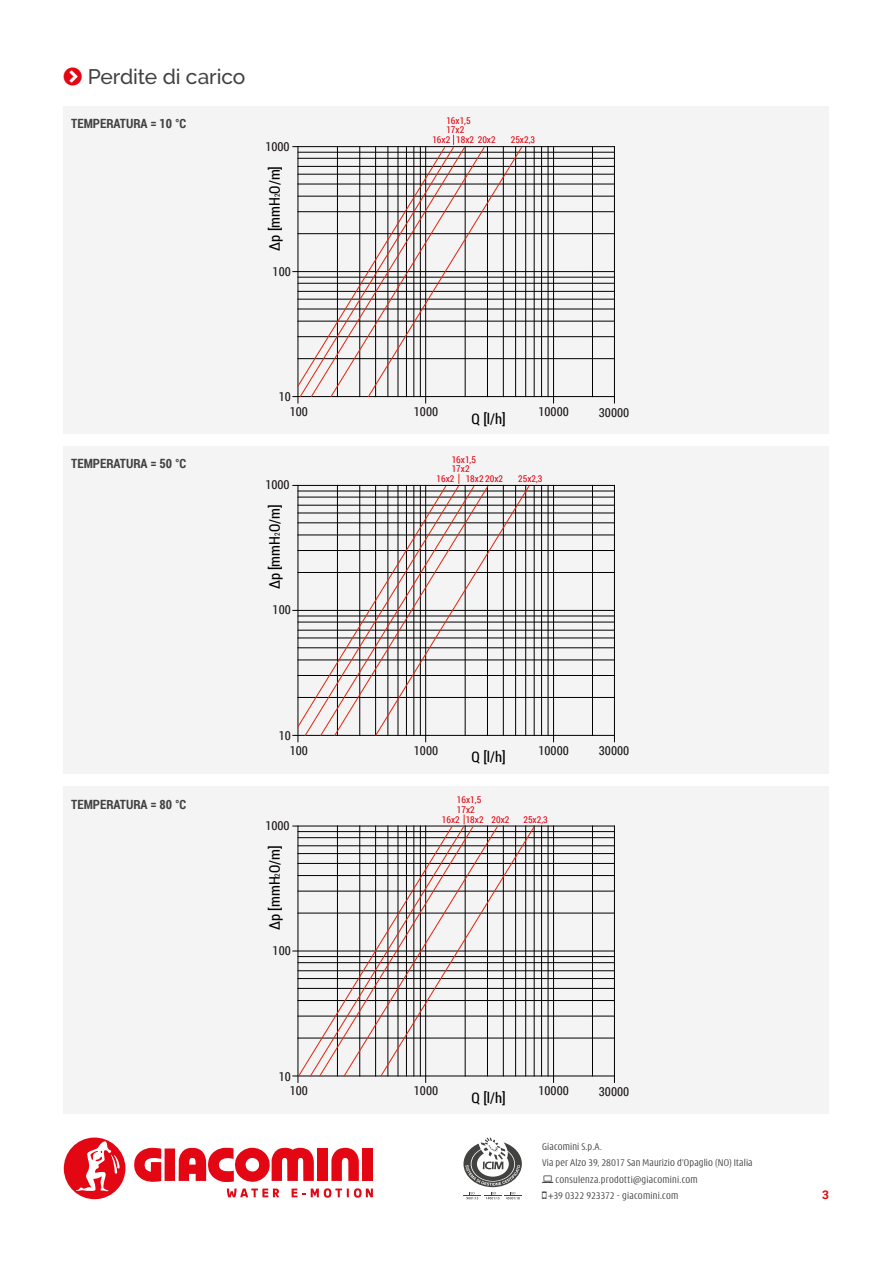
<style>
.page{position:relative;width:893px;height:1263px;background:#fff}
.page>*{position:absolute;margin:0;border:0;box-sizing:border-box;transform-origin:0 0}
.t1{font:500 21px "Raleway";letter-spacing:-.005em;color:#424241}
.t2{font:14.55px "Roboto Condensed";color:#000}
.t3{font:700 12.75px "Roboto Condensed";color:#424241}
.t4{font:12.45px "Roboto Condensed";color:#1d1719}
.t5{font:700 12px "Roboto";color:#e30613}
.t6{font:300 condensed 10.5px "Modena";letter-spacing:.02em;color:#424241}
.t7{font:9.45px/9.4px "Roboto Condensed";color:#e30613}
.s1{font-size:7.35px}
</style>
<div class="page">
<svg style="left:134px;top:1148px;width:27px;height:34px"></svg>
<div style="left:165px;top:1148px;width:10px;height:33px;background:#e30613"></div>
<div style="left:317px;top:1148px;width:11px;height:33px;background:#e30613"></div>
<svg style="left:331px;top:1147px;width:28px;height:34px"></svg>
<div style="left:362px;top:1148px;width:11px;height:33px;background:#e30613"></div>
<svg style="left:179px;top:1147px;width:135px;height:35px"></svg>
<svg style="left:292px;top:1188px;width:13px;height:9px"></svg>
<svg style="left:311px;top:1188px;width:62px;height:10px"></svg>
<svg style="left:227px;top:1188px;width:52px;height:9px"></svg>
<svg style="left:64px;top:1137px;width:62px;height:62px"></svg>
<svg style="left:463px;top:1137px;width:59px;height:62px"></svg>
<div style="left:64px;top:106px;width:765px;height:328px;background:#f4f4f4"></div>
<hr style="left:298px;top:147px;width:1px;height:256px;background:#000">
<hr style="left:293px;top:271px;width:321px;height:1px;background:#000">
<hr style="left:553px;top:147px;width:1px;height:256px;background:#000">
<hr style="left:592px;top:147px;width:1px;height:250px;background:#000">
<hr style="left:614px;top:147px;width:1px;height:256px;background:#000">
<hr style="left:298px;top:233px;width:316px;height:1px;background:#000">
<hr style="left:298px;top:211px;width:316px;height:1px;background:#000">
<hr style="left:298px;top:196px;width:316px;height:1px;background:#000">
<hr style="left:298px;top:184px;width:316px;height:1px;background:#000">
<hr style="left:298px;top:174px;width:316px;height:1px;background:#000">
<hr style="left:298px;top:166px;width:316px;height:1px;background:#000">
<hr style="left:298px;top:158px;width:316px;height:1px;background:#000">
<hr style="left:298px;top:152px;width:316px;height:1px;background:#000">
<hr style="left:293px;top:146px;width:321px;height:1px;background:#000">
<hr style="left:293px;top:396px;width:321px;height:1px;background:#000">
<hr style="left:298px;top:358px;width:316px;height:1px;background:#000">
<hr style="left:298px;top:336px;width:316px;height:1px;background:#000">
<hr style="left:298px;top:321px;width:316px;height:1px;background:#000">
<hr style="left:298px;top:309px;width:316px;height:1px;background:#000">
<hr style="left:298px;top:299px;width:316px;height:1px;background:#000">
<hr style="left:298px;top:291px;width:316px;height:1px;background:#000">
<hr style="left:298px;top:283px;width:316px;height:1px;background:#000">
<hr style="left:298px;top:277px;width:316px;height:1px;background:#000">
<hr style="left:425px;top:147px;width:1px;height:256px;background:#000">
<hr style="left:525px;top:147px;width:1px;height:250px;background:#000">
<hr style="left:534px;top:147px;width:1px;height:250px;background:#000">
<hr style="left:541px;top:147px;width:1px;height:250px;background:#000">
<hr style="left:548px;top:147px;width:1px;height:250px;background:#000">
<svg style="left:297px;top:135px;width:226px;height:263px"></svg>
<div style="left:64px;top:446px;width:765px;height:328px;background:#f4f4f4"></div>
<hr style="left:298px;top:485px;width:1px;height:257px;background:#000">
<hr style="left:293px;top:610px;width:321px;height:1px;background:#000">
<hr style="left:553px;top:485px;width:1px;height:257px;background:#000">
<hr style="left:592px;top:485px;width:1px;height:250px;background:#000">
<hr style="left:614px;top:485px;width:1px;height:257px;background:#000">
<hr style="left:298px;top:572px;width:316px;height:1px;background:#000">
<hr style="left:298px;top:550px;width:316px;height:1px;background:#000">
<hr style="left:298px;top:535px;width:316px;height:1px;background:#000">
<hr style="left:298px;top:523px;width:316px;height:1px;background:#000">
<hr style="left:298px;top:513px;width:316px;height:1px;background:#000">
<hr style="left:298px;top:505px;width:316px;height:1px;background:#000">
<hr style="left:298px;top:497px;width:316px;height:1px;background:#000">
<hr style="left:298px;top:491px;width:316px;height:1px;background:#000">
<hr style="left:293px;top:485px;width:321px;height:1px;background:#000">
<hr style="left:293px;top:735px;width:321px;height:1px;background:#000">
<hr style="left:298px;top:697px;width:316px;height:1px;background:#000">
<hr style="left:298px;top:675px;width:316px;height:1px;background:#000">
<hr style="left:298px;top:660px;width:316px;height:1px;background:#000">
<hr style="left:298px;top:647px;width:316px;height:1px;background:#000">
<hr style="left:298px;top:638px;width:316px;height:1px;background:#000">
<hr style="left:298px;top:630px;width:316px;height:1px;background:#000">
<hr style="left:298px;top:622px;width:316px;height:1px;background:#000">
<hr style="left:298px;top:616px;width:316px;height:1px;background:#000">
<hr style="left:425px;top:485px;width:1px;height:257px;background:#000">
<hr style="left:534px;top:485px;width:1px;height:250px;background:#000">
<hr style="left:541px;top:485px;width:1px;height:250px;background:#000">
<hr style="left:548px;top:485px;width:1px;height:250px;background:#000">
<svg style="left:297px;top:474px;width:233px;height:263px"></svg>
<div style="left:64px;top:787px;width:765px;height:327px;background:#f4f4f4"></div>
<hr style="left:298px;top:826px;width:1px;height:256px;background:#000">
<hr style="left:293px;top:951px;width:321px;height:1px;background:#000">
<hr style="left:553px;top:826px;width:1px;height:256px;background:#000">
<hr style="left:592px;top:826px;width:1px;height:250px;background:#000">
<hr style="left:614px;top:826px;width:1px;height:256px;background:#000">
<hr style="left:298px;top:913px;width:316px;height:1px;background:#000">
<hr style="left:298px;top:891px;width:316px;height:1px;background:#000">
<hr style="left:298px;top:875px;width:316px;height:1px;background:#000">
<hr style="left:298px;top:863px;width:316px;height:1px;background:#000">
<hr style="left:298px;top:853px;width:316px;height:1px;background:#000">
<hr style="left:298px;top:845px;width:316px;height:1px;background:#000">
<hr style="left:298px;top:837px;width:316px;height:1px;background:#000">
<hr style="left:298px;top:831px;width:316px;height:1px;background:#000">
<hr style="left:293px;top:826px;width:321px;height:1px;background:#000">
<hr style="left:293px;top:1076px;width:321px;height:1px;background:#000">
<hr style="left:298px;top:1038px;width:316px;height:1px;background:#000">
<hr style="left:298px;top:1016px;width:316px;height:1px;background:#000">
<hr style="left:298px;top:1000px;width:316px;height:1px;background:#000">
<hr style="left:298px;top:988px;width:316px;height:1px;background:#000">
<hr style="left:298px;top:978px;width:316px;height:1px;background:#000">
<hr style="left:298px;top:970px;width:316px;height:1px;background:#000">
<hr style="left:298px;top:962px;width:316px;height:1px;background:#000">
<hr style="left:298px;top:956px;width:316px;height:1px;background:#000">
<hr style="left:425px;top:826px;width:1px;height:256px;background:#000">
<hr style="left:541px;top:826px;width:1px;height:250px;background:#000">
<hr style="left:548px;top:826px;width:1px;height:250px;background:#000">
<svg style="left:297px;top:815px;width:238px;height:262px"></svg>
<h1 class="t1" style="left:88px;top:64px;width:159px">Perdite di carico</h1>
<p class="t3" style="left:71px;top:115px;width:117px">TEMPERATURA = 10 °C</p>
<p class="t7" style="left:446px;top:115px;width:26px">16x1,5<br>17x2</p>
<p class="t4" style="left:265px;top:137px;width:26px">1000</p>
<h2 class="t2" style="left:264px;top:251px;width:86px;rotate:-90deg">∆p [mmH<span class="s1">2</span>O/m]</h2>
<p class="t4" style="left:273px;top:160px;width:20px">100</p>
<p class="t4" style="left:279px;top:176px;width:14px">10</p>
<p class="t7" style="left:432px;top:135px;width:65px">16x2 18x2 20x2</p>
<p class="t7" style="left:511px;top:135px;width:26px">25x2,3</p>
<p class="t4" style="left:273px;top:263px;width:20px">100</p>
<p class="t4" style="left:279px;top:388px;width:14px">10</p>
<p class="t4" style="left:290px;top:403px;width:20px">100</p>
<p class="t4" style="left:414px;top:403px;width:26px">1000</p>
<p class="t4" style="left:538px;top:403px;width:32px">10000</p>
<p class="t4" style="left:599px;top:403px;width:32px">30000</p>
<h2 class="t2" style="left:471px;top:408px;width:36px">Q [l/h]</h2>
<p class="t3" style="left:71px;top:455px;width:117px">TEMPERATURA = 50 °C</p>
<p class="t7" style="left:452px;top:454px;width:26px">16x1,5<br>17x2</p>
<p class="t4" style="left:265px;top:476px;width:26px">1000</p>
<h2 class="t2" style="left:264px;top:589px;width:86px;rotate:-90deg">∆p [mmH<span class="s1">2</span>O/m]</h2>
<p class="t4" style="left:265px;top:579px;width:26px">1000</p>
<p class="t7" style="left:437px;top:474px;width:68px">16x2 18x2 20x2</p>
<p class="t7" style="left:518px;top:474px;width:26px">25x2,3</p>
<p class="t4" style="left:273px;top:601px;width:20px">100</p>
<p class="t4" style="left:279px;top:727px;width:14px">10</p>
<p class="t4" style="left:290px;top:742px;width:20px">100</p>
<p class="t4" style="left:414px;top:742px;width:26px">1000</p>
<p class="t4" style="left:538px;top:742px;width:32px">10000</p>
<p class="t4" style="left:599px;top:742px;width:32px">30000</p>
<h2 class="t2" style="left:471px;top:747px;width:36px">Q [l/h]</h2>
<p class="t3" style="left:71px;top:795px;width:117px">TEMPERATURA = 80 °C</p>
<p class="t7" style="left:457px;top:795px;width:26px">16x1,5<br>17x2</p>
<p class="t4" style="left:265px;top:817px;width:26px">1000</p>
<h2 class="t2" style="left:264px;top:930px;width:86px;rotate:-90deg">∆p [mmH<span class="s1">2</span>O/m]</h2>
<p class="t7" style="left:442px;top:814px;width:69px">16x2 18x2 20x2</p>
<p class="t7" style="left:523px;top:814px;width:26px">25x2,3</p>
<p class="t4" style="left:273px;top:942px;width:20px">100</p>
<p class="t4" style="left:279px;top:1068px;width:14px">10</p>
<p class="t4" style="left:290px;top:1082px;width:20px">100</p>
<p class="t4" style="left:414px;top:1082px;width:26px">1000</p>
<p class="t4" style="left:538px;top:1082px;width:32px">10000</p>
<p class="t4" style="left:599px;top:1083px;width:32px">30000</p>
<h2 class="t2" style="left:471px;top:1088px;width:36px">Q [l/h]</h2>
<p class="t6" style="left:542px;top:1141px;width:61px">Giacomini S.p.A.</p>
<p class="t6" style="left:542px;top:1158px;width:212px">Via per Alzo 39, 28017 San Maurizio d’Opaglio (NO) Italia</p>
<p class="t6" style="left:556px;top:1174px;width:144px">consulenza.prodotti@giacomini.com</p>
<p class="t6" style="left:549px;top:1191px;width:131px">+39 0322 923372 - giacomini.com</p>
<p class="t4" style="left:538px;top:1192px;width:32px">10000</p>
<p class="t4" style="left:599px;top:1193px;width:32px">30000</p>
<p class="t5" style="left:822px;top:1186px;width:8px">3</p>
</div>
